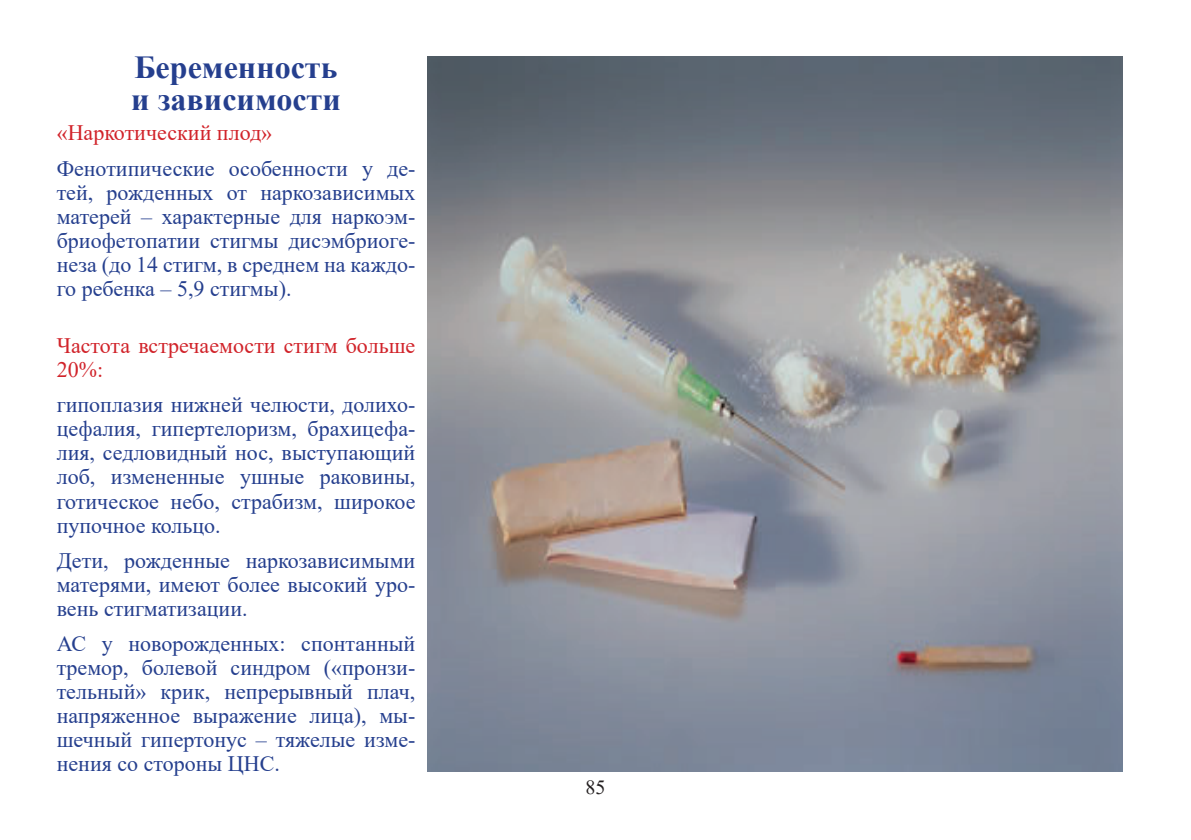
<style>
.page{position:relative;width:1191px;height:840px;background:#fff}
.page>*{position:absolute;margin:0;border:0;box-sizing:border-box;transform-origin:0 0}
.t1{font:700 32px/32px "Times New Roman";color:#253f8e}
.t2{font:22px/24px "Times New Roman";color:#253f8e;text-align:justify}
.t3{font:22px/24px "Times New Roman";color:#d1232a}
.t4{font:20px "Times New Roman";color:#231f20}
</style>
<div class="page">
<img style="left:428px;top:57px;width:695px;height:714px">
<h1 class="t1" style="left:131px;top:51px;width:211px">Беременность и зависимости</h1>
<p class="t3" style="left:57px;top:120px;width:217px">«Наркотический плод»</p>
<p class="t2" style="left:57px;top:155px;width:360px">Фенотипические особенности у де&shy;тей, рожденных от наркозависимых матерей – характерные для наркоэм&shy;бриофетопатии стигмы дисэмбриоге&shy;неза (до 14 стигм, в среднем на каждо&shy;го ребенка – 5,9 стигмы).</p>
<p class="t3" style="left:57px;top:333px;width:360px">Частота встречаемости стигм больше<br>20%:</p>
<p class="t2" style="left:57px;top:392px;width:360px">гипоплазия нижней челюсти, долихо&shy;цефалия, гипертелоризм, брахицефа&shy;лия, седловидный нос, выступающий лоб, измененные ушные раковины, готическое небо, страбизм, широкое пупочное кольцо.</p>
<p class="t2" style="left:57px;top:547px;width:360px">Дети, рожденные наркозависимыми матерями, имеют более высокий уро&shy;вень стигматизации.</p>
<p class="t2" style="left:57px;top:631px;width:360px">АС у новорожденных: спонтанный тремор, болевой синдром («пронзи&shy;тельный» крик, непрерывный плач, напряженное выражение лица), мы&shy;шечный гипертонус – тяжелые изме&shy;нения со стороны ЦНС.</p>
<p class="t4" style="left:585px;top:773px;width:21px">85</p>
</div>
